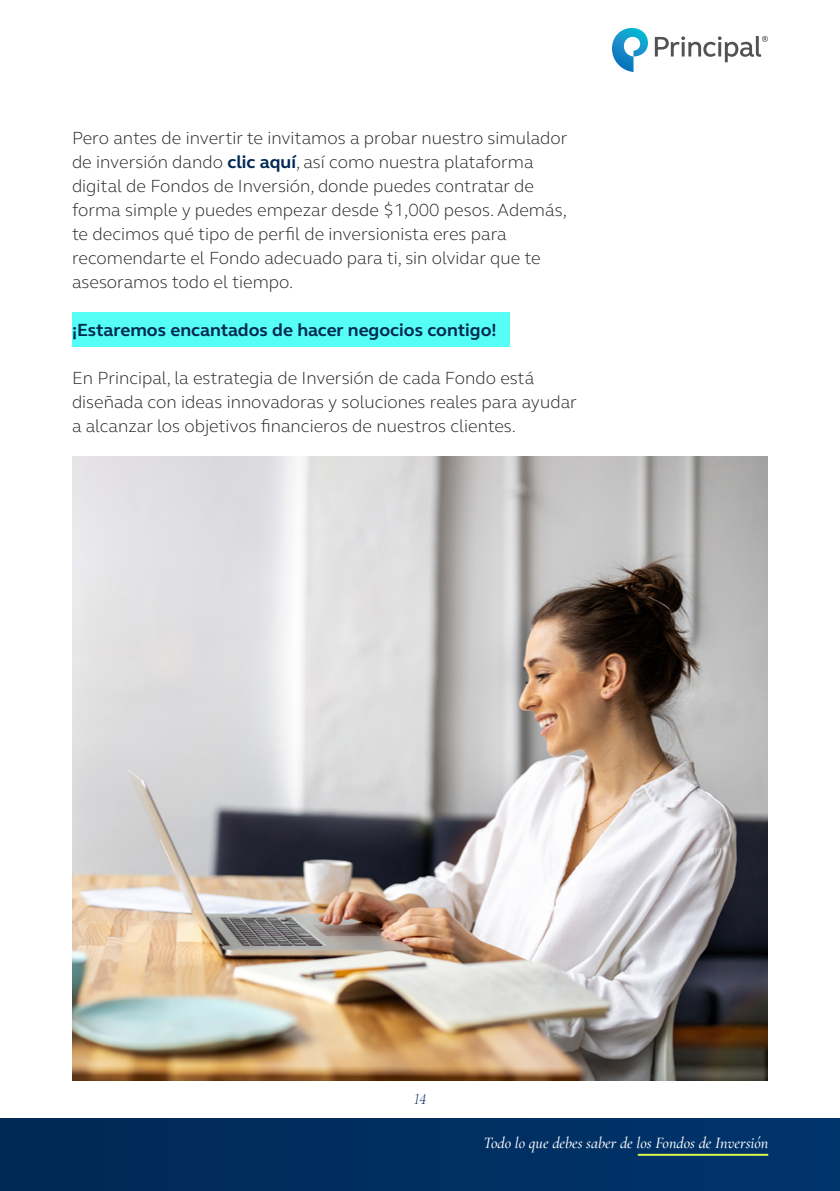
<style>
.page{position:relative;width:840px;height:1191px;background:#fff}
.page>*{position:absolute;margin:0;border:0;box-sizing:border-box;transform-origin:0 0}
.t1{font:300 18px/24px "FS Elliot Pro";color:#222}
.t2{font:700 18px "FS Elliot Pro";color:#002855}
.t3{font:italic 500 16px "Cormorant Infant";color:#fff}
.t4{font:italic 300 16px "Cormorant Infant";color:#002855}
.s1{font-weight:700;color:#002855}
</style>
<div class="page">
<svg style="left:612px;top:28px;width:35px;height:44px"></svg>
<svg style="left:654px;top:36px;width:113px;height:26px"></svg>
<div style="left:0;top:1119px;width:839px;height:72px;background:#002e60"></div>
<hr style="left:638px;top:1153px;width:129px;height:2px;background:#dcf94d">
<div style="left:72px;top:312px;width:437px;height:34px;background:#55fff5"></div>
<img style="left:72px;top:456px;width:695px;height:624px">
<p class="t1" style="left:72px;top:125px;width:496px">Pero antes de invertir te invitamos a probar nuestro simulador de inversión dando <span class="s1">clic aquí</span>, así como nuestra plataforma digital de Fondos de Inversión, donde puedes contratar de forma simple y puedes empezar desde $1,000 pesos. Además, te decimos qué tipo de perfil de inversionista eres para recomendarte el Fondo adecuado para ti, sin olvidar que te asesoramos todo el tiempo.</p>
<p class="t2" style="left:72px;top:318px;width:426px">¡Estaremos encantados de hacer negocios contigo!</p>
<p class="t1" style="left:72px;top:365px;width:506px">En Principal, la estrategia de Inversión de cada Fondo está diseñada con ideas innovadoras y soluciones reales para ayudar a alcanzar los objetivos financieros de nuestros clientes.</p>
<p class="t4" style="left:413px;top:1089px;width:14px">14</p>
<p class="t3" style="left:483px;top:1133px;width:286px">Todo lo que debes saber de los Fondos de Inversión</p>
</div>
